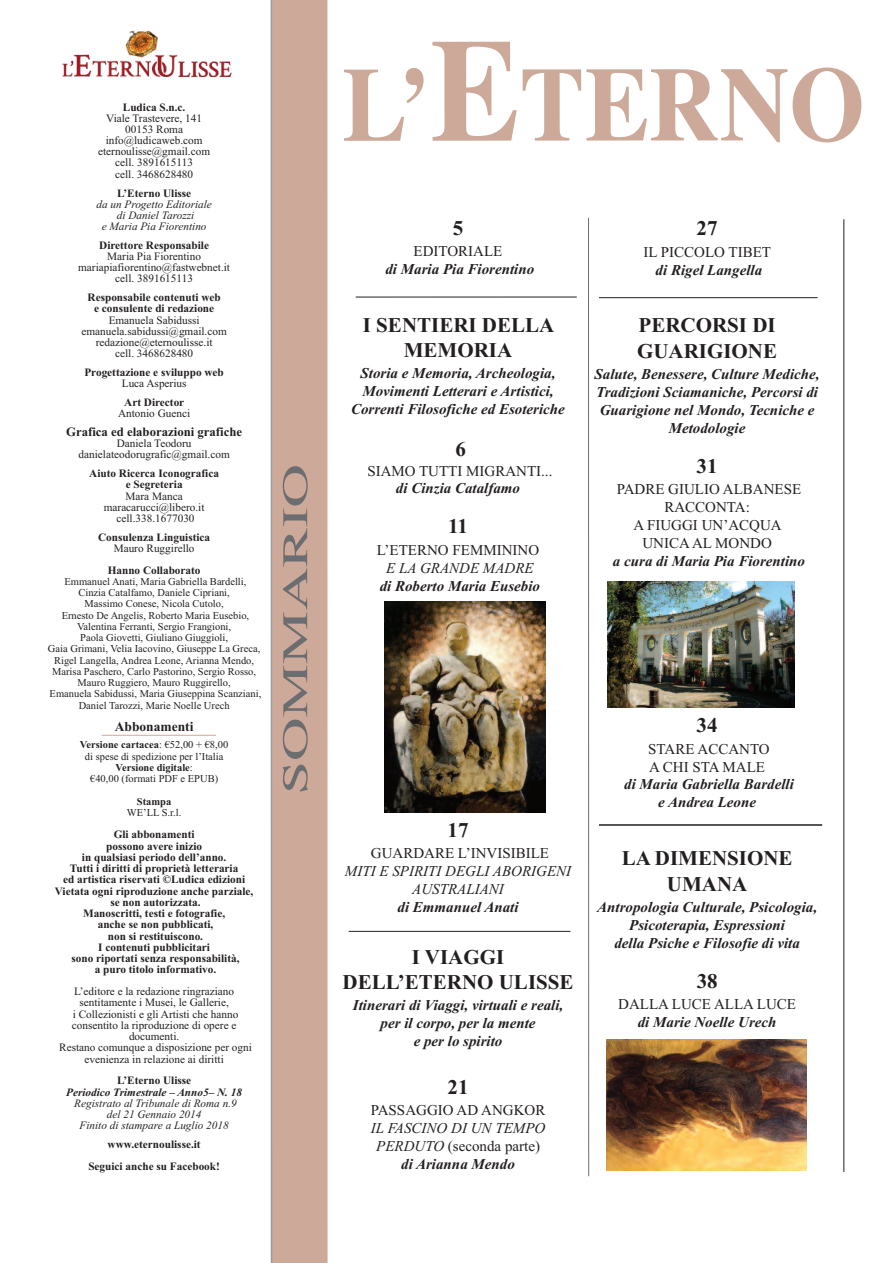
<style>
.page{position:relative;width:893px;height:1263px;background:#fff}
.page>*{position:absolute;margin:0;border:0;box-sizing:border-box;transform-origin:0 0}
.t1{font:700 105.3px "Times";color:#cda99a;scale:.92 1}
.t2{font:36px "Times";color:#6c6d70;scale:1.67 1}
.t3{font:700 21px/25.2px "Times New Roman";color:#231f20;text-align:center}
.t4{font:italic 700 15px/18px "Times New Roman";color:#231f20;text-align:center}
.t5{font:15px/18px "Times New Roman";color:#231f20;text-align:center}
.t6{font:italic 15px/17.9px "Times New Roman";color:#231f20;text-align:center}
.t7{font:700 13.5px "Times New Roman";color:#231f20}
.t8{font:700 12.75px "Times New Roman";color:#231f20}
.t9{font:700 11.25px/11.2px "Times New Roman";color:#231f20;text-align:center}
.t10{font:11.25px/11.2px "Times New Roman";color:#231f20;text-align:center}
.t11{font:italic 11.25px/11.2px "Times New Roman";color:#231f20;text-align:center}
.t12{font:italic 700 11.25px "Times New Roman";color:#231f20}
.t13{font:10.5px/11.2px "Times New Roman";color:#231f20;text-align:center}
.t14{font:700 10.5px "Times New Roman";color:#231f20}
.s1{font-weight:700}
.s2{font-size:146.4px}
.s3{font-style:normal}
</style>
<div class="page">
<img style="left:384px;top:602px;width:161px;height:210px">
<img style="left:608px;top:582px;width:186px;height:126px">
<img style="left:606px;top:1040px;width:201px;height:130px">
<div style="left:272px;top:0;width:56px;height:1263px;background:#cda99a"></div>
<hr style="left:271px;top:0;width:1px;height:1263px;background:#9f9c9b">
<img style="left:62px;top:54px;width:170px;height:24px">
<img style="left:126px;top:30px;width:32px;height:28px">
<hr style="left:588px;top:218px;width:1px;height:958px;background:#6c6d70">
<hr style="left:356px;top:297px;width:221px;height:1px;background:#231f20">
<hr style="left:102px;top:735px;width:114px;height:1px;background:#cda99a">
<hr style="left:349px;top:931px;width:221px;height:1px;background:#231f20">
<hr style="left:599px;top:824px;width:223px;height:2px;background:#231f20">
<hr style="left:843px;top:219px;width:1px;height:953px;background:#231f20">
<hr style="left:599px;top:297px;width:218px;height:1px;background:#231f20">
<p class="t9" style="left:123px;top:101px;width:64px">Ludica S.n.c.</p>
<p class="t10" style="left:98px;top:112px;width:113px">Viale Trastevere, 141<br>00153 Roma info@ludicaweb.com eternoulisse@gmail.com cell. 3891615113<br>cell. 3468628480</p>
<p class="t9" style="left:117px;top:187px;width:76px">L’Eterno Ulisse</p>
<p class="t11" style="left:96px;top:198px;width:117px">da un Progetto Editoriale di Daniel Tarozzi<br>e Maria Pia Fiorentino</p>
<p class="t9" style="left:99px;top:239px;width:111px">Direttore Responsabile</p>
<p class="t10" style="left:78px;top:251px;width:153px">Maria Pia Fiorentino mariapiafiorentino@fastwebnet.it cell. 3891615113</p>
<p class="t9" style="left:88px;top:292px;width:135px">Responsabile contenuti web e consulente di redazione</p>
<p class="t10" style="left:81px;top:314px;width:147px">Emanuela Sabidussi emanuela.sabidussi@gmail.com redazione@eternoulisse.it<br>cell. 3468628480</p>
<p class="t9" style="left:84px;top:366px;width:141px">Progettazione e sviluppo web</p>
<p class="t10" style="left:122px;top:378px;width:66px">Luca Asperius</p>
<p class="t9" style="left:124px;top:396px;width:62px">Art Director</p>
<p class="t10" style="left:118px;top:408px;width:74px">Antonio Guenci</p>
<p class="t8" style="left:66px;top:424px;width:177px">Grafica ed elaborazioni grafiche</p>
<p class="t10" style="left:79px;top:438px;width:153px">Daniela Teodoru danielateodorugrafic@gmail.com</p>
<p class="t9" style="left:89px;top:468px;width:131px">Aiuto Ricerca Iconografica e Segreteria</p>
<p class="t10" style="left:104px;top:490px;width:102px">Mara Manca maracarucci@libero.it cell.338.1677030</p>
<p class="t9" style="left:98px;top:531px;width:114px">Consulenza Linguistica</p>
<p class="t10" style="left:114px;top:542px;width:82px">Mauro Ruggirello</p>
<p class="t9" style="left:108px;top:564px;width:94px">Hanno Collaborato</p>
<p class="t13" style="left:48px;top:576px;width:215px">Emmanuel Anati, Maria Gabriella Bardelli,<br>Cinzia Catalfamo, Daniele Cipriani,<br>Massimo Conese, Nicola Cutolo,<br>Ernesto De Angelis, Roberto Maria Eusebio, Valentina Ferranti, Sergio Frangioni,<br>Paola Giovetti, Giuliano Giuggioli,<br>Gaia Grimani, Velia Iacovino, Giuseppe La Greca, Rigel Langella, Andrea Leone, Arianna Mendo, Marisa Paschero, Carlo Pastorino, Sergio Rosso, Mauro Ruggiero, Mauro Ruggirello,<br>Emanuela Sabidussi, Maria Giuseppina Scanziani, Daniel Tarozzi, Marie Noelle Urech</p>
<p class="t7" style="left:115px;top:719px;width:80px">Abbonamenti</p>
<p class="t13" style="left:80px;top:739px;width:150px"><span class="s1">Versione cartacea</span>: €52,00 + €8,00 di spese di spedizione per l’Italia<br><span class="s1">Versione digitale</span>:<br>€40,00 (formati PDF e EPUB)</p>
<p class="t14" style="left:137px;top:795px;width:36px">Stampa</p>
<p class="t13" style="left:127px;top:807px;width:56px">WE’LL S.r.l.</p>
<p class="t9" style="left:55px;top:829px;width:200px">Gli abbonamenti<br>possono avere inizio<br>in qualsiasi periodo dell’anno.<br>Tutti i diritti di proprietà letteraria<br>ed artistica riservati ©Ludica edizioni<br>Vietata ogni riproduzione anche parziale, se non autorizzata.<br>Manoscritti, testi e fotografie,<br>anche se non pubblicati,<br>non si restituiscono.<br>I contenuti pubblicitari<br>sono riportati senza responsabilità,<br>a puro titolo informativo.</p>
<p class="t10" style="left:59px;top:986px;width:194px">L’editore e la redazione ringraziano sentitamente i Musei, le Gallerie,<br>i Collezionisti e gli Artisti che hanno consentito la riproduzione di opere e documenti.<br>Restano comunque a disposizione per ogni evenienza in relazione ai diritti</p>
<p class="t9" style="left:117px;top:1075px;width:76px">L’Eterno Ulisse</p>
<p class="t12" style="left:66px;top:1085px;width:178px">Periodico Trimestrale – Anno5– N. 18</p>
<p class="t11" style="left:74px;top:1097px;width:164px">Registrato al Tribunale di Roma n.9 del 21 Gennaio 2014<br>Finito di stampare a Luglio 2018</p>
<p class="t9" style="left:88px;top:1133px;width:133px;line-height:21.8px">www.eternoulisse.it<br>Seguici anche su Facebook!</p>
<h2 class="t2" style="left:274px;top:794px;width:199px;rotate:-90deg">SOMMARIO</h2>
<h1 class="t1" style="left:342px;top:43px;width:570px">L’<span class="s2">E</span>TERNO</h1>
<h3 class="t3" style="left:453px;top:215px;width:12px">5</h3>
<h3 class="t5" style="left:414px;top:242px;width:90px">EDITORIALE</h3>
<h3 class="t4" style="left:385px;top:259px;width:150px">di Maria Pia Fiorentino</h3>
<h3 class="t3" style="left:363px;top:312px;width:193px">I SENTIERI DELLA<br>MEMORIA</h3>
<h3 class="t4" style="left:351px;top:364px;width:215px">Storia e Memoria, Archeologia,<br>Movimenti Letterari e Artistici,<br>Correnti Filosofiche ed Esoteriche</h3>
<h3 class="t3" style="left:455px;top:436px;width:12px">6</h3>
<h3 class="t5" style="left:367px;top:462px;width:187px">SIAMO TUTTI MIGRANTI...</h3>
<h3 class="t4" style="left:396px;top:479px;width:126px">di Cinzia Catalfamo</h3>
<h3 class="t3" style="left:448px;top:513px;width:21px">11</h3>
<h3 class="t5" style="left:377px;top:541px;width:164px">L’ETERNO FEMMININO</h3>
<h3 class="t6" style="left:386px;top:559px;width:149px">E LA GRANDE MADRE</h3>
<h3 class="t4" style="left:380px;top:576px;width:162px">di Roberto Maria Eusebio</h3>
<h3 class="t3" style="left:697px;top:215px;width:22px">27</h3>
<h3 class="t5" style="left:643px;top:242px;width:129px">IL PICCOLO TIBET</h3>
<h3 class="t4" style="left:656px;top:260px;width:108px">di Rigel Langella</h3>
<h3 class="t3" style="left:637px;top:313px;width:142px;text-align:left">PERCORSI DI<br>GUARIGIONE</h3>
<h3 class="t4" style="left:595px;top:365px;width:227px">Salute, Benessere, Culture Mediche,<br>Tradizioni Sciamaniche, Percorsi di<br>Guarigione nel Mondo, Tecniche e<br>Metodologie</h3>
<h3 class="t3" style="left:697px;top:453px;width:22px">31</h3>
<h3 class="t5" style="left:617px;top:480px;width:186px">PADRE GIULIO ALBANESE<br>RACCONTA:<br>A FIUGGI UN’ACQUA<br>UNICAAL MONDO</h3>
<h3 class="t4" style="left:613px;top:552px;width:194px">a cura di Maria Pia Fiorentino</h3>
<h3 class="t3" style="left:448px;top:817px;width:22px">17</h3>
<h3 class="t5" style="left:371px;top:844px;width:180px">GUARDARE L’INVISIBILE</h3>
<h3 class="t6" style="left:345px;top:862px;width:228px">MITI E SPIRITI DEGLI ABORIGENI<br>AUSTRALIANI</h3>
<h3 class="t4" style="left:397px;top:898px;width:123px">di Emmanuel Anati</h3>
<h3 class="t3" style="left:343px;top:944px;width:232px">I VIAGGI<br>DELL’ETERNO ULISSE</h3>
<h3 class="t4" style="left:353px;top:996px;width:212px">Itinerari di Viaggi, virtuali e reali, per il corpo, per la mente<br>e per lo spirito</h3>
<h3 class="t3" style="left:448px;top:1074px;width:22px">21</h3>
<h3 class="t5" style="left:371px;top:1101px;width:176px">PASSAGGIO AD ANGKOR</h3>
<h3 class="t6" style="left:371px;top:1119px;width:176px">IL FASCINO DI UN TEMPO<br>PERDUTO <span class="s3">(seconda parte) </span><span class="s1">di Arianna Mendo</span></h3>
<h3 class="t3" style="left:697px;top:712px;width:22px">34</h3>
<h3 class="t5" style="left:648px;top:739px;width:123px;text-align:left">STARE ACCANTO<br>A CHI STA MALE</h3>
<h3 class="t4" style="left:624px;top:775px;width:171px">di Maria Gabriella Bardelli e Andrea Leone</h3>
<h3 class="t3" style="left:622px;top:845px;width:172px">LA DIMENSIONE<br>UMANA</h3>
<h3 class="t4" style="left:597px;top:897px;width:222px">Antropologia Culturale, Psicologia,<br>Psicoterapia, Espressioni<br>della Psiche e Filosofie di vita</h3>
<h3 class="t3" style="left:697px;top:968px;width:22px">38</h3>
<h3 class="t5" style="left:618px;top:995px;width:179px">DALLA LUCE ALLA LUCE</h3>
<h3 class="t4" style="left:638px;top:1013px;width:140px">di Marie Noelle Urech</h3>
</div>
